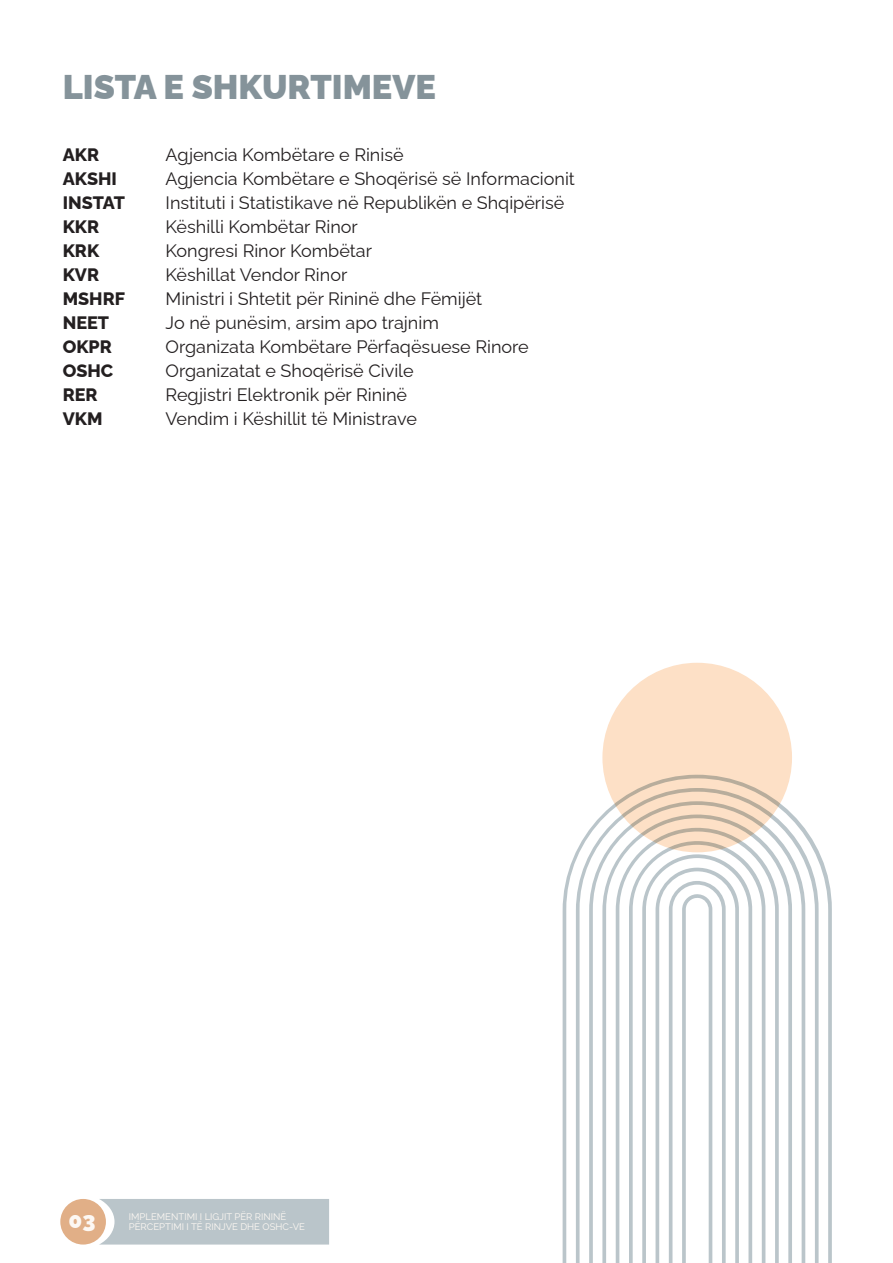
<style>
.page{position:relative;width:893px;height:1263px;background:#fff}
.page>*{position:absolute;margin:0;border:0;box-sizing:border-box;transform-origin:0 0}
.t1{font:900 34.2px "Raleway";color:#85939a}
.t2{font:900 22.5px "Raleway";color:#fdf8f3}
.t3{font:18px "Raleway";color:#231f20}
.t4{font:800 18px "Raleway";color:#231f20}
.t5{font:9.6px/10.1px "Raleway";color:#fdf8f3}
</style>
<div class="page">
<div style="left:60px;top:1199px;width:46px;height:45px;background:#e1af87;border-radius:50%"></div>
<div style="left:99px;top:1199px;width:230px;height:45px;background:#bac5ca"></div>
<div style="left:602px;top:663px;width:190px;height:189px;background:#fde0c6;border-radius:50%"></div>
<svg style="left:563px;top:775px;width:269px;height:488px"></svg>
<svg style="left:576px;top:787px;width:243px;height:476px"></svg>
<svg style="left:589px;top:801px;width:216px;height:462px"></svg>
<svg style="left:602px;top:814px;width:190px;height:449px"></svg>
<svg style="left:616px;top:827px;width:163px;height:436px"></svg>
<svg style="left:629px;top:840px;width:136px;height:423px"></svg>
<svg style="left:642px;top:854px;width:110px;height:409px"></svg>
<h1 class="t1" style="left:63px;top:59px;width:375px">LISTA E SHKURTIMEVE</h1>
<p class="t4" style="left:63px;top:141px;width:38px">AKR</p>
<p class="t3" style="left:166px;top:141px;width:240px">Agjencia Kombëtare e Rinisë</p>
<p class="t4" style="left:63px;top:165px;width:56px">AKSHI</p>
<p class="t3" style="left:166px;top:165px;width:411px">Agjencia Kombëtare e Shoqërisë së Informacionit</p>
<p class="t4" style="left:63px;top:189px;width:64px">INSTAT</p>
<p class="t3" style="left:166px;top:189px;width:400px">Instituti i Statistikave në Republikën e Shqipërisë</p>
<p class="t4" style="left:63px;top:213px;width:38px">KKR</p>
<p class="t3" style="left:166px;top:213px;width:194px">Këshilli Kombëtar Rinor</p>
<p class="t4" style="left:63px;top:236px;width:38px">KRK</p>
<p class="t3" style="left:166px;top:236px;width:208px">Kongresi Rinor Kombëtar</p>
<p class="t4" style="left:63px;top:260px;width:38px">KVR</p>
<p class="t3" style="left:166px;top:260px;width:183px">Këshillat Vendor Rinor</p>
<p class="t4" style="left:63px;top:284px;width:64px">MSHRF</p>
<p class="t3" style="left:166px;top:284px;width:318px">Ministri i Shtetit për Rininë dhe Fëmijët</p>
<p class="t4" style="left:63px;top:308px;width:48px">NEET</p>
<p class="t3" style="left:166px;top:308px;width:275px">Jo në punësim, arsim apo trajnim</p>
<p class="t4" style="left:63px;top:332px;width:51px">OKPR</p>
<p class="t3" style="left:166px;top:332px;width:365px">Organizata Kombëtare Përfaqësuese Rinore</p>
<p class="t4" style="left:63px;top:356px;width:52px">OSHC</p>
<p class="t3" style="left:166px;top:356px;width:250px">Organizatat e Shoqërisë Civile</p>
<p class="t4" style="left:63px;top:380px;width:36px">RER</p>
<p class="t3" style="left:166px;top:380px;width:243px">Regjistri Elektronik për Rininë</p>
<p class="t4" style="left:63px;top:404px;width:41px">VKM</p>
<p class="t3" style="left:166px;top:404px;width:253px">Vendim i Këshillit të Ministrave</p>
<p class="t2" style="left:69px;top:1202px;width:28px">03</p>
<p class="t5" style="left:129px;top:1210px;width:178px">IMPLEMENTIMI I LIGJIT PËR RININË<br>PËRCEPTIMI I TË RINJVE DHE OSHC-VE</p>
</div>
